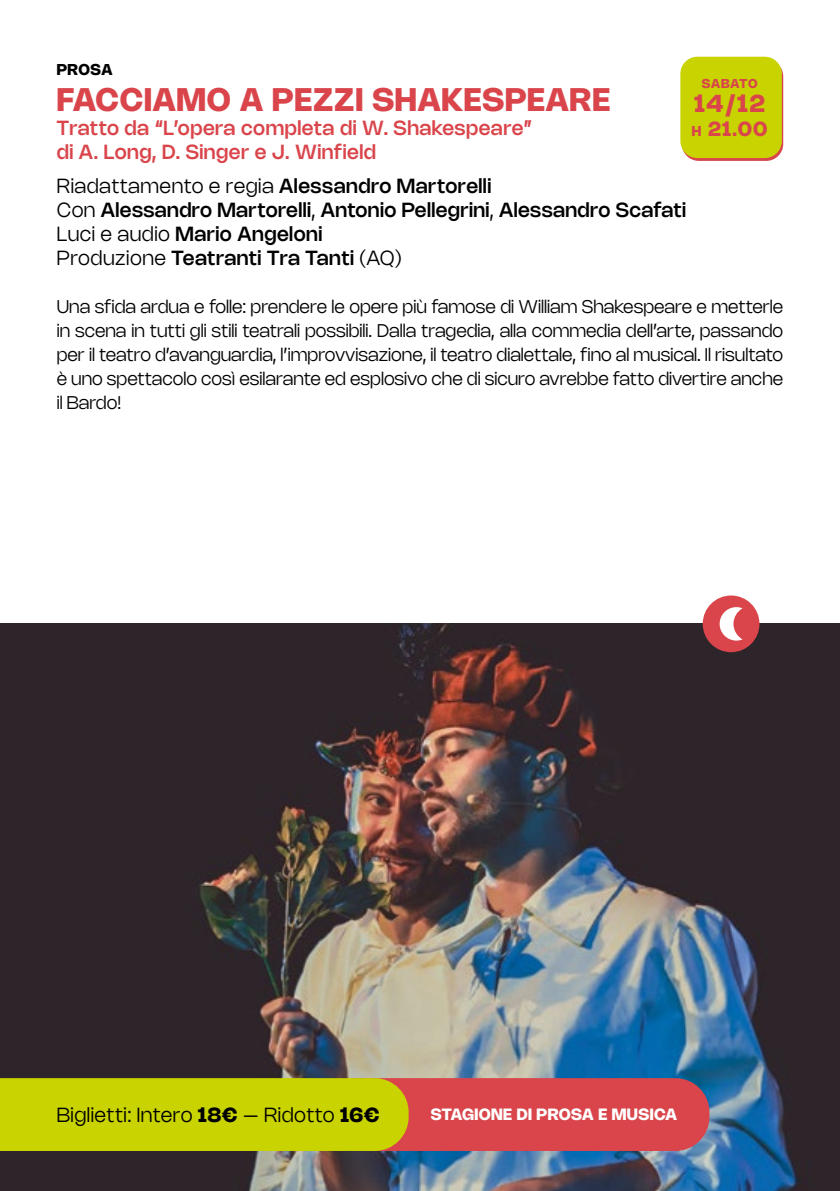
<style>
.page{position:relative;width:840px;height:1191px;background:#fff}
.page>*{position:absolute;margin:0;border:0;box-sizing:border-box;transform-origin:0 0}
.t1{font:700 32px "Nohemi";letter-spacing:.025em;color:#d9454b}
.t2{font:700 24px "Nohemi";color:#d9454b}
.t3{font:500 20px/24px "Nohemi";letter-spacing:.02em;color:#000}
.t4{font:500 20px/24px "Nohemi";letter-spacing:.025em;color:#d9454b}
.t5{font:300 20px "Nohemi";letter-spacing:.025em;color:#000}
.t6{font:700 20px "Nohemi";color:#d9454b}
.t7{font:300 18px/24px "Nohemi";color:#000;text-align:justify}
.t8{font:700 16px "Nohemi";letter-spacing:.02em;color:#fff}
.t9{font:700 15.4px "Nohemi";letter-spacing:.025em;color:#000}
.t10{font:700 12.6px "Nohemi";letter-spacing:.055em;color:#d9454b}
.s1{font-weight:300}
.s2{font-size:14px}
.s3{font-weight:700}
</style>
<div class="page">
<img style="left:0;top:624px;width:839px;height:567px">
<svg style="left:681px;top:60px;width:101px;height:101px"></svg>
<div style="left:680px;top:57px;width:101px;height:101px;background:#c8d300;border-radius:17px"></div>
<svg style="left:0;top:1078px;width:709px;height:73px;background:#cd9521"></svg>
<div style="left:702px;top:595px;width:57px;height:57px;background:#d9454b;border-radius:50%"></div>
<svg style="left:719px;top:607px;width:23px;height:33px"></svg>
<p class="t9" style="left:57px;top:60px;width:57px">PROSA</p>
<h1 class="t1" style="left:57px;top:80px;width:554px">FACCIAMO A PEZZI SHAKESPEARE</h1>
<p class="t4" style="left:57px;top:116px;width:476px">Tratto da “L’opera completa di W. Shakespeare” di A. Long, D. Singer e J. Winfield</p>
<p class="t3" style="left:57px;top:173px;width:630px"><span class="s1">Riadattamento e regia</span> Alessandro Martorelli<br><span class="s1">Con</span> Alessandro Martorelli<span class="s1">,</span> Antonio Pellegrini<span class="s1">,</span> Alessandro Scafati <span class="s1">Luci e audio</span> Mario Angeloni<br><span class="s1">Produzione</span> Teatranti Tra Tanti <span class="s1">(AQ)</span></p>
<p class="t7" style="left:57px;top:294px;width:727px">Una sfida ardua e folle: prendere le opere più famose di William Shakespeare e metterle in scena in tutti gli stili teatrali possibili. Dalla tragedia, alla commedia dell’arte, passando per il teatro d’avanguardia, l’improvvisazione, il teatro dialettale, fino al musical. Il risultato è uno spettacolo così esilarante ed esplosivo che di sicuro avrebbe fatto divertire anche il Bardo!</p>
<p class="t10" style="left:701px;top:76px;width:57px">SABATO</p>
<h2 class="t2" style="left:693px;top:89px;width:73px">14/12</h2>
<p class="t6" style="left:691px;top:117px;width:77px"><span class="s2">H</span> 21.00</p>
<p class="t5" style="left:57px;top:1102px;width:324px">Biglietti: Intero <span class="s3">18€</span> – Ridotto <span class="s3">16€</span></p>
<p class="t8" style="left:430px;top:1105px;width:247px">STAGIONE DI PROSA E MUSICA</p>
</div>
